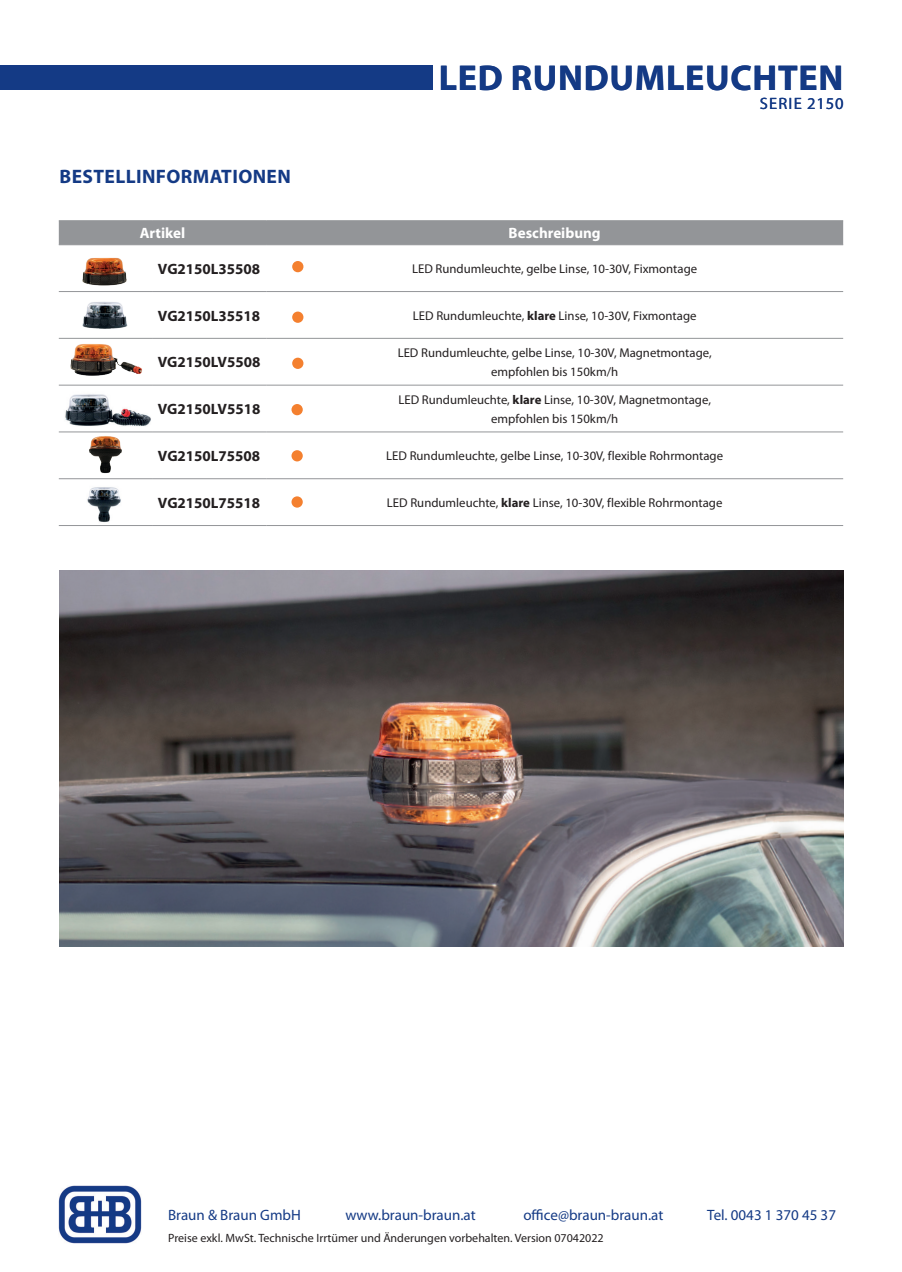
<style>
.page{position:relative;width:902px;height:1272px;background:#fff}
.page>*{position:absolute;margin:0;border:0;box-sizing:border-box;transform-origin:0 0}
.t1{font:700 36px "Myriad Pro";letter-spacing:.02em;color:#143a85}
.t2{font:700 19.5px "Myriad Pro";letter-spacing:.02em;color:#143a85}
.t3{font:16.5px "Myriad Pro";letter-spacing:.07em;color:#143a85}
.t4{font:700 15px "Myriad Pro";color:#231f20}
.t5{font:15px "Myriad Pro";color:#143a85}
.t6{font:700 15px "Myriad Pro";color:#fff}
.t7{font:12.75px/19.5px "Myriad Pro";color:#231f20;text-align:center}
.t8{font:12px "Myriad Pro";color:#231f20}
.s1{font-weight:700}
</style>
<div class="page">
<img style="left:58px;top:1185px;width:83px;height:58px">
<div style="left:0;top:65px;width:432px;height:25px;background:#143a85"></div>
<div style="left:59px;top:221px;width:784px;height:23px;background:#939598"></div>
<hr style="left:59px;top:220px;width:93px;height:1px;background:#939598">
<hr style="left:152px;top:220px;width:114px;height:1px;background:#939598">
<hr style="left:266px;top:220px;width:577px;height:1px;background:#939598">
<hr style="left:59px;top:244px;width:93px;height:1px;background:#939598">
<hr style="left:152px;top:244px;width:114px;height:1px;background:#939598">
<hr style="left:266px;top:244px;width:577px;height:1px;background:#939598">
<hr style="left:59px;top:291px;width:93px;height:1px;background:#939598">
<hr style="left:152px;top:291px;width:114px;height:1px;background:#939598">
<hr style="left:266px;top:291px;width:577px;height:1px;background:#939598">
<hr style="left:59px;top:338px;width:93px;height:1px;background:#939598">
<hr style="left:152px;top:338px;width:114px;height:1px;background:#939598">
<hr style="left:266px;top:338px;width:577px;height:1px;background:#939598">
<hr style="left:59px;top:385px;width:93px;height:1px;background:#939598">
<hr style="left:152px;top:385px;width:114px;height:1px;background:#939598">
<hr style="left:266px;top:385px;width:577px;height:1px;background:#939598">
<hr style="left:59px;top:431px;width:93px;height:1px;background:#939598">
<hr style="left:152px;top:431px;width:114px;height:1px;background:#939598">
<hr style="left:266px;top:431px;width:577px;height:1px;background:#939598">
<hr style="left:59px;top:478px;width:93px;height:1px;background:#939598">
<hr style="left:152px;top:478px;width:114px;height:1px;background:#939598">
<hr style="left:266px;top:478px;width:577px;height:1px;background:#939598">
<hr style="left:59px;top:525px;width:93px;height:1px;background:#939598">
<hr style="left:152px;top:525px;width:114px;height:1px;background:#939598">
<hr style="left:266px;top:525px;width:577px;height:1px;background:#939598">
<img style="left:82px;top:257px;width:45px;height:29px">
<img style="left:70px;top:344px;width:73px;height:32px">
<img style="left:65px;top:394px;width:86px;height:32px">
<img style="left:82px;top:302px;width:46px;height:27px">
<img style="left:89px;top:436px;width:33px;height:38px">
<img style="left:87px;top:487px;width:34px;height:36px">
<div style="left:292px;top:261px;width:11px;height:11px;background:#f4802f;border-radius:50%"></div>
<div style="left:292px;top:311px;width:11px;height:12px;background:#f4802f;border-radius:50%"></div>
<div style="left:292px;top:357px;width:11px;height:12px;background:#f4802f;border-radius:50%"></div>
<div style="left:291px;top:404px;width:12px;height:11px;background:#f4802f;border-radius:50%"></div>
<div style="left:291px;top:450px;width:12px;height:11px;background:#f4802f;border-radius:50%"></div>
<div style="left:291px;top:496px;width:12px;height:11px;background:#f4802f;border-radius:50%"></div>
<img style="left:59px;top:570px;width:784px;height:376px">
<h1 class="t1" style="left:439px;top:54px;width:406px">LED RUNDUMLEUCHTEN</h1>
<h2 class="t2" style="left:60px;top:163px;width:233px">BESTELLINFORMATIONEN</h2>
<p class="t6" style="left:140px;top:223px;width:47px">Artikel</p>
<p class="t6" style="left:508px;top:223px;width:94px">Beschreibung</p>
<p class="t4" style="left:158px;top:259px;width:104px">VG2150L35508</p>
<p class="t7" style="left:412px;top:259px;width:286px">LED Rundumleuchte, gelbe Linse, 10-30V, Fixmontage</p>
<p class="t4" style="left:158px;top:306px;width:104px">VG2150L35518</p>
<p class="t7" style="left:413px;top:305px;width:285px">LED Rundumleuchte, <span class="s1">klare</span> Linse, 10-30V, Fixmontage</p>
<p class="t4" style="left:158px;top:352px;width:104px">VG2150LV5508</p>
<p class="t7" style="left:397px;top:342px;width:315px">LED Rundumleuchte, gelbe Linse, 10-30V, Magnetmontage, empfohlen bis 150km/h</p>
<p class="t4" style="left:158px;top:399px;width:104px">VG2150LV5518</p>
<p class="t7" style="left:398px;top:389px;width:314px">LED Rundumleuchte, <span class="s1">klare</span> Linse, 10-30V, Magnetmontage, empfohlen bis 150km/h</p>
<p class="t4" style="left:158px;top:446px;width:104px">VG2150L75508</p>
<p class="t7" style="left:386px;top:446px;width:338px">LED Rundumleuchte, gelbe Linse, 10-30V, flexible Rohrmontage</p>
<p class="t4" style="left:158px;top:493px;width:104px">VG2150L75518</p>
<p class="t7" style="left:387px;top:492px;width:337px">LED Rundumleuchte, <span class="s1">klare</span> Linse, 10-30V, flexible Rohrmontage</p>
<p class="t3" style="left:759px;top:94px;width:85px">SERIE 2150</p>
<p class="t5" style="left:168px;top:1205px;width:134px">Braun &amp; Braun GmbH</p>
<p class="t5" style="left:345px;top:1205px;width:132px">www.braun-braun.at</p>
<p class="t5" style="left:523px;top:1205px;width:141px">office@braun-braun.at</p>
<p class="t5" style="left:707px;top:1205px;width:130px">Tel. 0043 1 370 45 37</p>
<p class="t8" style="left:168px;top:1230px;width:437px">Preise exkl. MwSt. Technische Irrtümer und Änderungen vorbehalten. Version 07042022</p>
</div>
